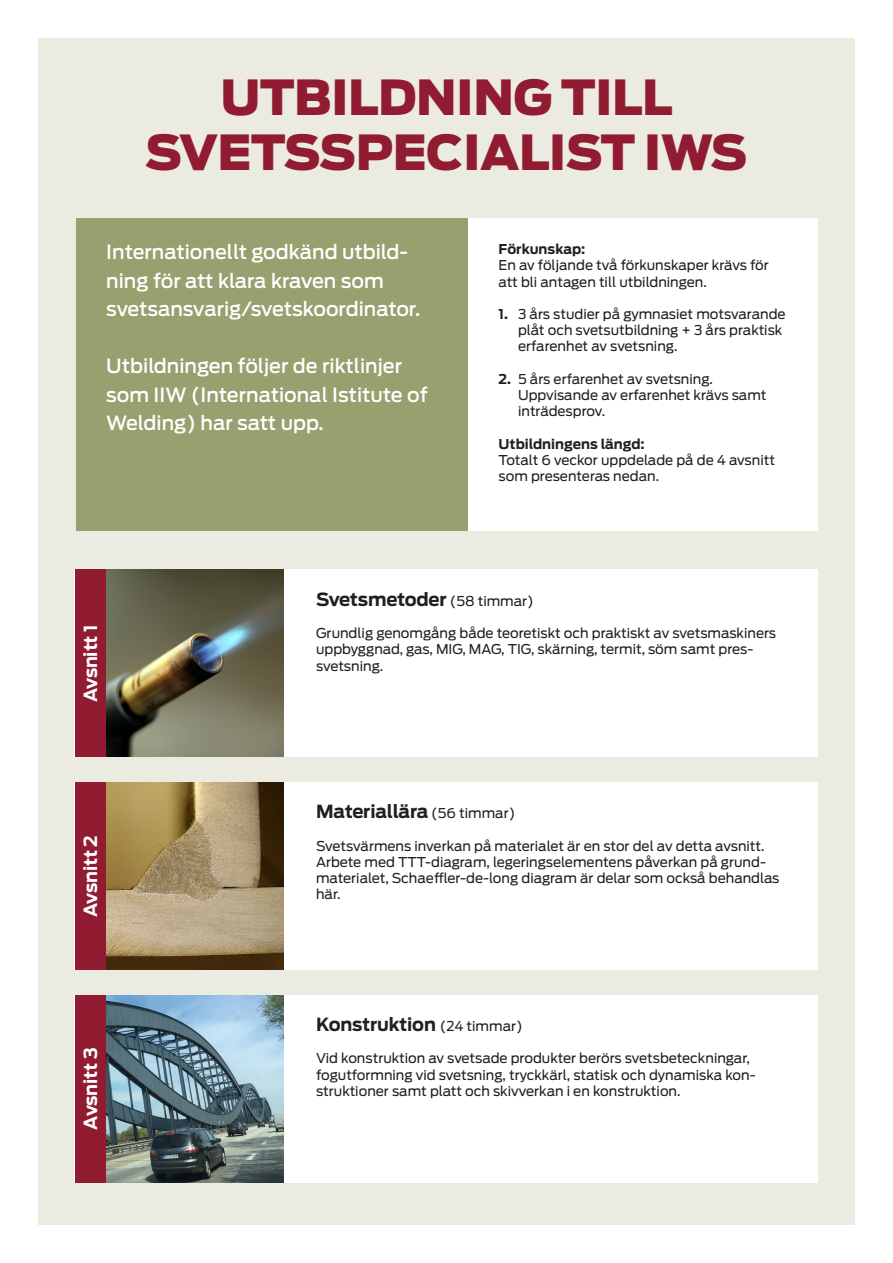
<style>
.page{position:relative;width:893px;height:1263px;background:#fff}
.page>*{position:absolute;margin:0;border:0;box-sizing:border-box;transform-origin:0 0}
.t1{font:900 48px/55.5px "Antenna";letter-spacing:-.01em;color:#911c31;text-align:center}
.t2{font:500 19.5px/28.5px "Antenna";color:#fff}
.t3{font:700 18px "Antenna";letter-spacing:-.01em;color:#231f20}
.t4{font:700 18px "Antenna";letter-spacing:-.015em;color:#fff}
.t5{font:13.5px/16.2px "Antenna";color:#231f20}
.t6{font:700 13.5px "Antenna";color:#231f20}
.s1{font-weight:700}
.s2{font-weight:400;font-size:13.5px}
</style>
<div class="page">
<div style="left:38px;top:38px;width:817px;height:1187px;background:#ecebe2"></div>
<div style="left:77px;top:218px;width:392px;height:312px;background:#999f6f"></div>
<div style="left:75px;top:570px;width:743px;height:187px;background:#fff"></div>
<div style="left:75px;top:782px;width:743px;height:187px;background:#fff"></div>
<div style="left:75px;top:995px;width:743px;height:187px;background:#fff"></div>
<div style="left:75px;top:570px;width:32px;height:187px;background:#911c31"></div>
<div style="left:75px;top:782px;width:32px;height:187px;background:#911c31"></div>
<div style="left:75px;top:995px;width:32px;height:187px;background:#911c31"></div>
<img style="left:106px;top:570px;width:178px;height:187px">
<img style="left:106px;top:782px;width:178px;height:187px">
<img style="left:106px;top:995px;width:178px;height:187px">
<div style="left:469px;top:218px;width:349px;height:312px;background:#fff"></div>
<p class="t1" style="left:146px;top:70px;width:603px">UTBILDNING TILL<br>SVETSSPECIALIST IWS</p>
<p class="t2" style="left:106px;top:238px;width:316px">Internationellt godkänd utbild&shy;ning för att klara kraven som svetsansvarig/svetskoordinator.</p>
<p class="t2" style="left:106px;top:352px;width:323px">Utbildningen följer de riktlinjer som IIW (International Istitute of<br>Welding) har satt upp.</p>
<p class="t6" style="left:499px;top:241px;width:88px">Förkunskap:</p>
<p class="t5" style="left:499px;top:257px;width:272px">En av följande två förkunskaper krävs för att bli antagen till utbildningen.</p>
<p class="t5" style="left:499px;top:306px;width:289px"><span class="s1">1.</span> 3 års studier på gymnasiet motsvarande</p>
<p class="t5" style="left:518px;top:322px;width:266px">plåt och svetsutbildning + 3 års praktisk</p>
<p class="t5" style="left:518px;top:338px;width:161px">erfarenhet av svetsning.</p>
<p class="t5" style="left:499px;top:371px;width:216px"><span class="s1">2.</span> 5 års erfarenhet av svetsning.</p>
<p class="t5" style="left:518px;top:387px;width:250px">Uppvisande av erfarenhet krävs samt</p>
<p class="t5" style="left:518px;top:403px;width:88px">inträdesprov.</p>
<p class="t6" style="left:499px;top:436px;width:148px">Utbildningens längd:</p>
<p class="t5" style="left:499px;top:452px;width:278px">Totalt 6 veckor uppdelade på de 4 avsnitt som presenteras nedan.</p>
<p class="t4" style="left:80px;top:702px;width:79px;rotate:-90deg">Avsnitt 1</p>
<p class="t4" style="left:80px;top:917px;width:83px;rotate:-90deg">Avsnitt 2</p>
<p class="t4" style="left:80px;top:1129px;width:83px;rotate:-90deg">Avsnitt 3</p>
<p class="t3" style="left:316px;top:588px;width:219px">Svetsmetoder <span class="s2">(58 timmar)</span></p>
<p class="t5" style="left:316px;top:625px;width:462px">Grundlig genomgång både teoretiskt och praktiskt av svetsmaskiners uppbyggnad, gas, MIG, MAG, TIG, skärning, termit, söm samt pres&shy;svetsning.</p>
<p class="t3" style="left:316px;top:801px;width:201px">Materiallära <span class="s2">(56 timmar)</span></p>
<p class="t5" style="left:316px;top:838px;width:465px">Svetsvärmens inverkan på materialet är en stor del av detta avsnitt.<br>Arbete med TTT-diagram, legeringselementens påverkan på grund&shy;materialet, Schaeffler-de-long diagram är delar som också behandlas här.</p>
<p class="t3" style="left:316px;top:1014px;width:208px">Konstruktion <span class="s2">(24 timmar)</span></p>
<p class="t5" style="left:316px;top:1050px;width:441px">Vid konstruktion av svetsade produkter berörs svetsbeteckningar, fogutformning vid svetsning, tryckkärl, statisk och dynamiska kon&shy;struktioner samt platt och skivverkan i en konstruktion.</p>
</div>
